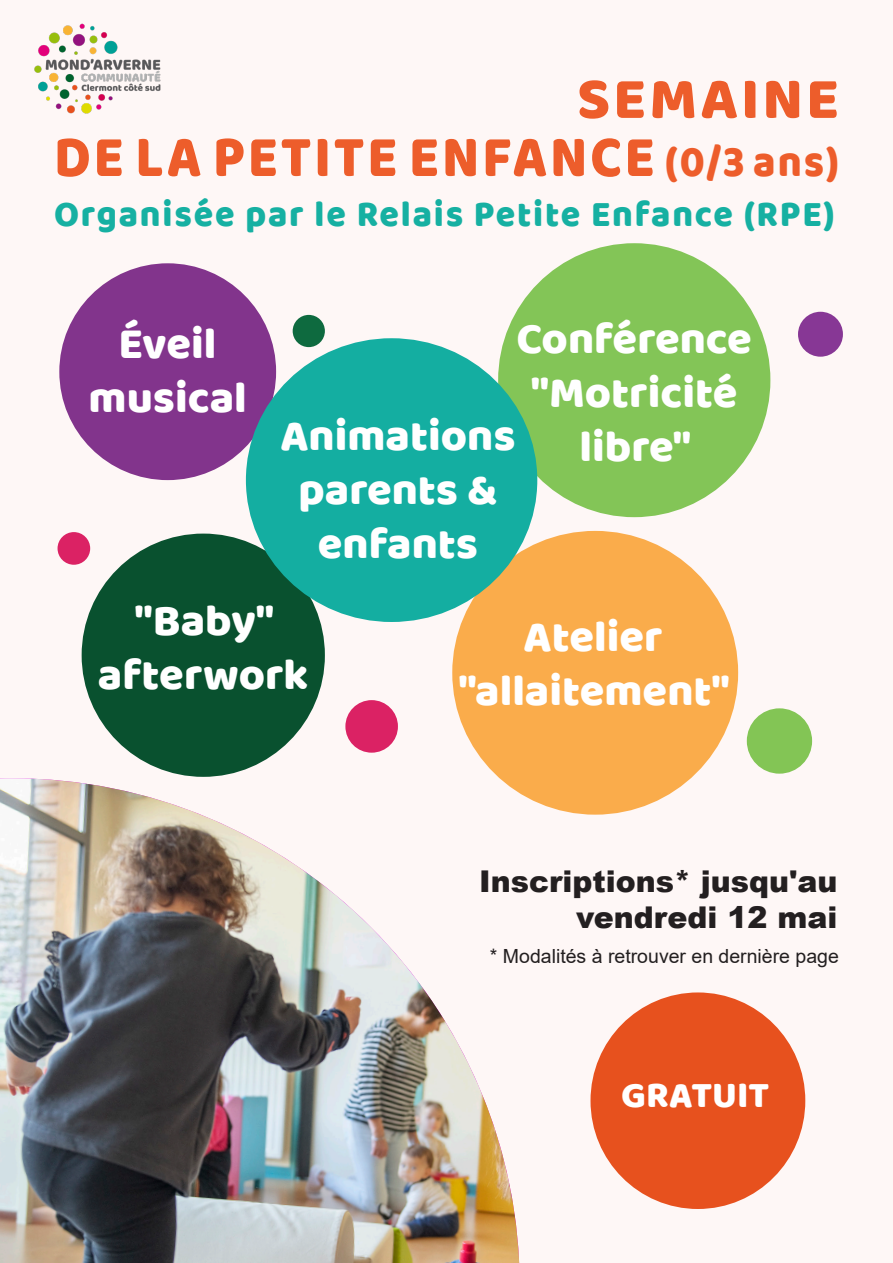
<style>
.page{position:relative;width:893px;height:1263px;background:#fef7f6}
.page>*{position:absolute;margin:0;border:0;box-sizing:border-box;transform-origin:0 0}
.t1{font:60px "Baloo Tamma";letter-spacing:.05em;color:#ed5d2b;scale:.92 1}
.t2{font:60px "Baloo Tamma";letter-spacing:.05em;color:#ed5d2b}
.t3{font:45px "Baloo Tamma";color:#fff}
.t4{font:37.5px "Baloo Tamma";letter-spacing:.05em;color:#16b0a2;scale:.95 1}
.t5{font:37.5px "Baloo Tamma";color:#fff}
.t6{font:900 30px/36px "Arial";color:#231f20;text-align:right}
.t7{font:19.5px "Arial";color:#231f20}
.s1{font-size:45px}
</style>
<div class="page">
<img style="left:0;top:778px;width:519px;height:485px">
<img style="left:34px;top:23px;width:127px;height:91px">
<div style="left:590px;top:992px;width:215px;height:217px;background:#e7511e;border-radius:50%"></div>
<div style="left:58px;top:532px;width:32px;height:33px;background:#db2264;border-radius:50%"></div>
<div style="left:798px;top:312px;width:45px;height:45px;background:#873795;border-radius:50%"></div>
<div style="left:747px;top:708px;width:65px;height:66px;background:#83c555;border-radius:50%"></div>
<div style="left:293px;top:315px;width:32px;height:32px;background:#0e6a3f;border-radius:50%"></div>
<div style="left:498px;top:243px;width:272px;height:274px;background:#83c557;border-radius:50%"></div>
<div style="left:82px;top:534px;width:243px;height:243px;background:#09512f;border-radius:50%"></div>
<div style="left:59px;top:263px;width:217px;height:217px;background:#82348c;border-radius:50%"></div>
<div style="left:345px;top:700px;width:53px;height:53px;background:#db2264;border-radius:50%"></div>
<div style="left:452px;top:531px;width:286px;height:284px;background:#faac4b;border-radius:50%"></div>
<div style="left:246px;top:338px;width:291px;height:284px;background:#14aea1;border-radius:50%"></div>
<p class="t2" style="left:577px;top:62px;width:263px">SEMAINE</p>
<p class="t1" style="left:54px;top:120px;width:855px">DE LA PETITE ENFANCE <span class="s1">(0/3 ans)</span></p>
<p class="t4" style="left:54px;top:192px;width:823px">Organisée par le Relais Petite Enfance (RPE)</p>
<p class="t3" style="left:119px;top:316px;width:99px">Éveil</p>
<p class="t3" style="left:89px;top:370px;width:160px">musical</p>
<p class="t3" style="left:516px;top:311px;width:237px">Conférence</p>
<p class="t3" style="left:531px;top:365px;width:208px">"Motricité</p>
<p class="t3" style="left:579px;top:419px;width:113px">libre"</p>
<p class="t3" style="left:280px;top:408px;width:237px">Animations</p>
<p class="t3" style="left:298px;top:462px;width:200px">parents &amp;</p>
<p class="t3" style="left:318px;top:516px;width:162px">enfants</p>
<p class="t3" style="left:134px;top:593px;width:141px">"Baby"</p>
<p class="t3" style="left:98px;top:647px;width:212px">afterwork</p>
<p class="t3" style="left:524px;top:609px;width:141px">Atelier</p>
<p class="t3" style="left:459px;top:663px;width:273px">"allaitement"</p>
<p class="t6" style="left:479px;top:863px;width:360px">Inscriptions* jusqu'au vendredi 12 mai</p>
<p class="t7" style="left:490px;top:942px;width:350px">* Modalités à retrouver en dernière page</p>
<p class="t5" style="left:621px;top:1072px;width:150px">GRATUIT</p>
</div>
